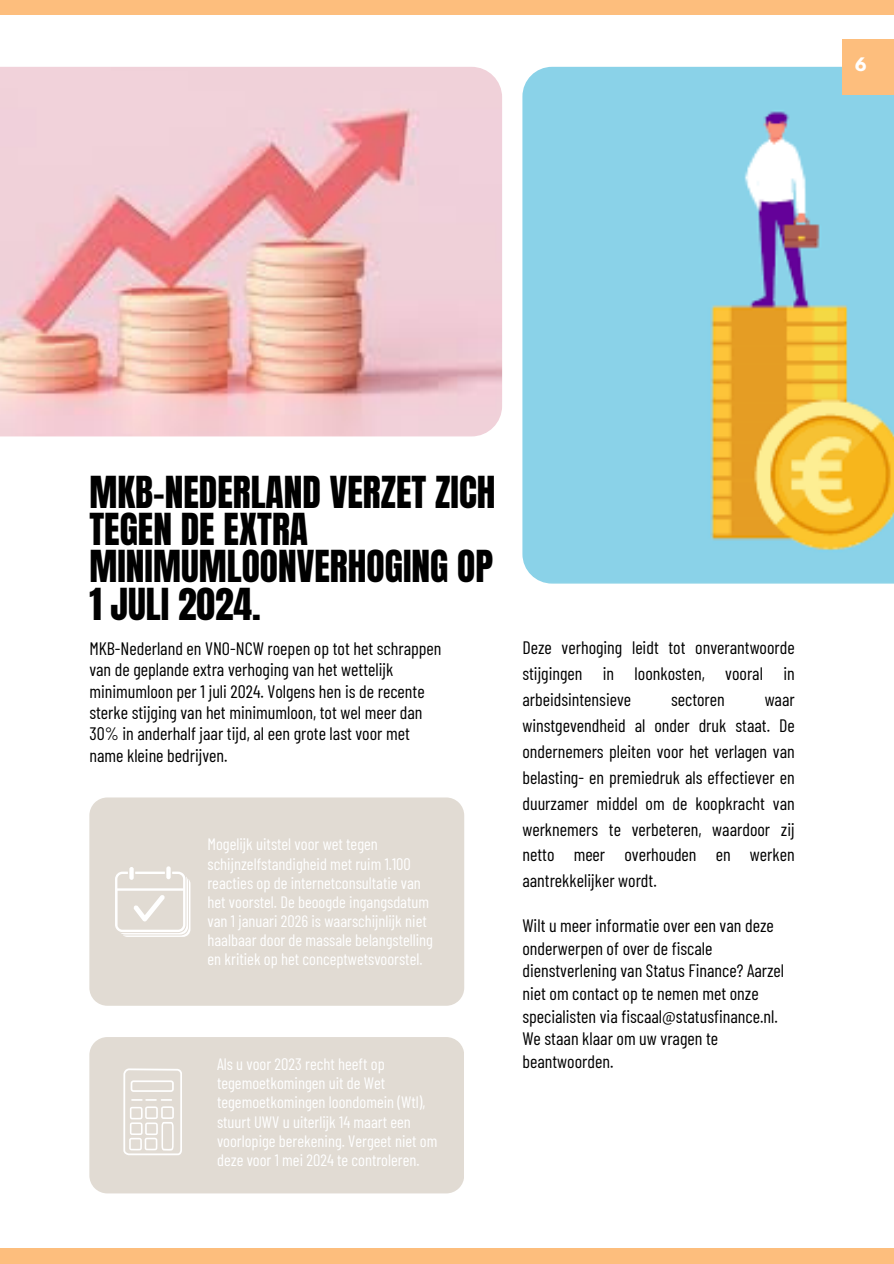
<style>
.page{position:relative;width:894px;height:1264px;background:#fff}
.page>*{position:absolute;margin:0;border:0;box-sizing:border-box;transform-origin:0 0}
.t1{font:37.5px/37.2px "Anton";color:#000}
.t2{font:18px/25.8px "Barlow Condensed";color:#000}
.t3{font:16.5px/19.2px "Barlow Condensed";color:#fff}
.t4{font:700 16.5px "League Spartan";color:#fff}
</style>
<div class="page">
<img style="left:522px;top:67px;width:371px;height:516px">
<img style="left:0;top:67px;width:502px;height:369px">
<div style="left:89px;top:797px;width:375px;height:208px;background:#e1dbd3"></div>
<div style="left:89px;top:1037px;width:375px;height:156px;background:#e1dbd3"></div>
<div style="left:0;top:0;width:893px;height:15px;background:#fdbe7d"></div>
<div style="left:0;top:1248px;width:893px;height:15px;background:#fdbe7d"></div>
<div style="left:841px;top:39px;width:52px;height:55px;background:#fdbe7d"></div>
<div style="left:129px;top:867px;width:5px;height:12px;background:#fff;border-radius:2px"></div>
<div style="left:166px;top:866px;width:5px;height:13px;background:#fff;border-radius:2px"></div>
<svg style="left:115px;top:871px;width:75px;height:65px"></svg>
<svg style="left:123px;top:1068px;width:59px;height:86px"></svg>
<p class="t4" style="left:854px;top:56px;width:13px">6</p>
<p class="t1" style="left:89px;top:474px;width:407px">MKB-NEDERLAND VERZET ZICH<br>TEGEN DE EXTRA<br>MINIMUMLOONVERHOGING OP<br>1 JULI 2024.</p>
<p class="t2" style="left:89px;top:637px;width:353px;line-height:21.3px">MKB-Nederland en VNO-NCW roepen op tot het schrappen van de geplande extra verhoging van het wettelijk minimumloon per 1 juli 2024. Volgens hen is de recente sterke stijging van het minimumloon, tot wel meer dan 30% in anderhalf jaar tijd, al een grote last voor met name kleine bedrijven.</p>
<p class="t3" style="left:207px;top:834px;width:227px">Mogelijk uitstel voor wet tegen schijnzelfstandigheid met ruim 1.100 reacties op de internetconsultatie van het voorstel. De beoogde ingangsdatum van 1 januari 2026 is waarschijnlijk niet haalbaar door de massale belangstelling en kritiek op het conceptwetsvoorstel.</p>
<p class="t3" style="left:217px;top:1053px;width:222px">Als u voor 2023 recht heeft op tegemoetkomingen uit de Wet tegemoetkomingen loondomein (Wtl), stuurt UWV u uiterlijk 14 maart een voorlopige berekening. Vergeet niet om deze voor 1 mei 2024 te controleren.</p>
<p class="t2" style="left:522px;top:634px;width:274px;text-align:justify">Deze verhoging leidt tot onverantwoorde stijgingen in loonkosten, vooral in arbeidsintensieve</p>
<p class="t2" style="left:670px;top:686px;width:55px">sectoren</p>
<p class="t2" style="left:522px;top:686px;width:274px;text-align:justify;text-indent:242px">waar winstgevendheid al onder druk staat. De ondernemers pleiten voor het verlagen van belasting- en premiedruk als effectiever en duurzamer middel om de koopkracht van werknemers te verbeteren, waardoor zij netto meer overhouden en werken aantrekkelijker wordt.</p>
<p class="t2" style="left:522px;top:914px;width:263px;line-height:22.5px">Wilt u meer informatie over een van deze onderwerpen of over de fiscale dienstverlening van Status Finance? Aarzel niet om contact op te nemen met onze specialisten via fiscaal@statusfinance.nl.<br>We staan klaar om uw vragen te beantwoorden.</p>
</div>
